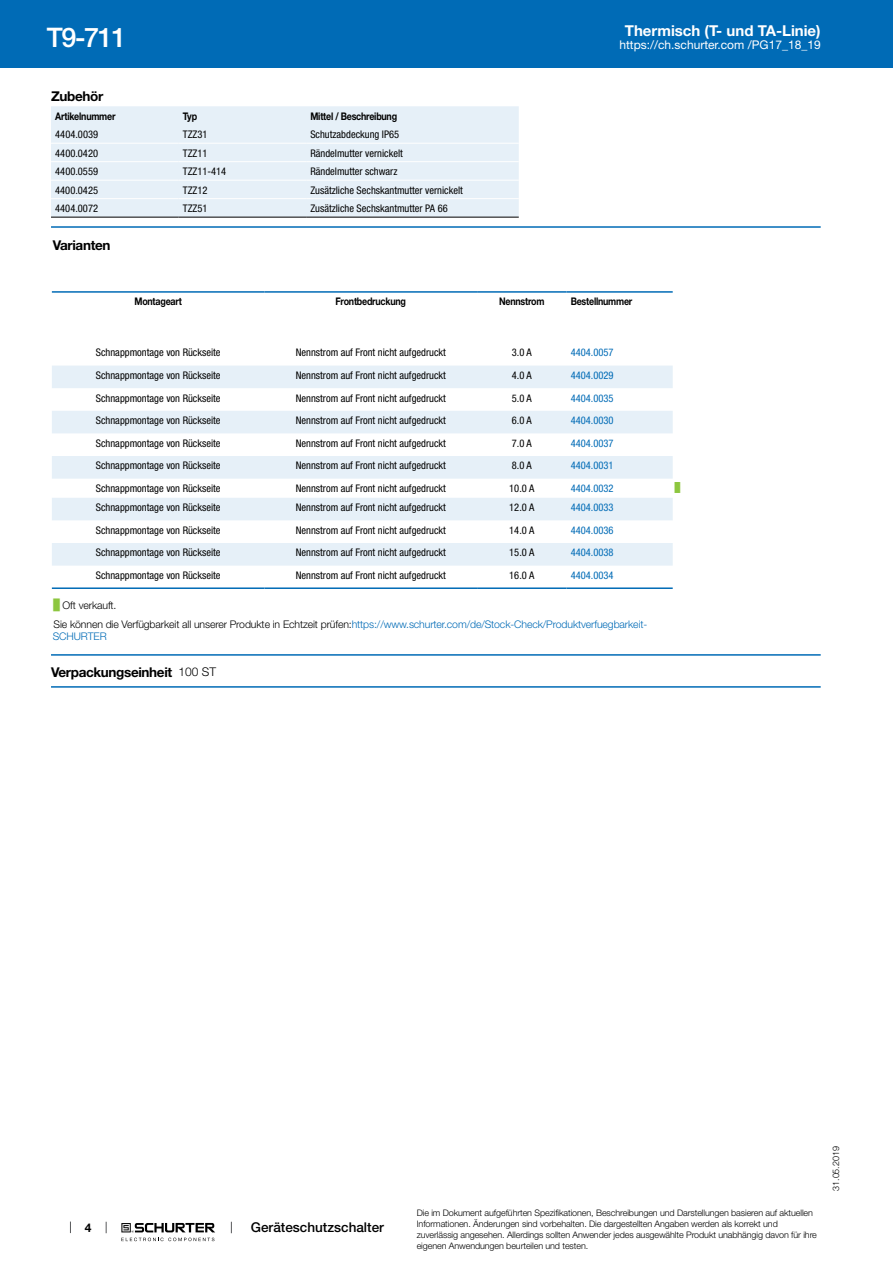
<style>
.page{position:relative;width:893px;height:1263px;background:#fff}
.page>*{position:absolute;margin:0;border:0;box-sizing:border-box;transform-origin:0 0}
.t1{font:500 27px "Helvetica Neue LT";color:#fff}
.t2{font:700 15px "Helvetica Neue LT";color:#fff}
.t3{font:700 13.5px "Helvetica Neue LT";letter-spacing:-.025em;color:#000}
.t4{font:500 13.5px "Helvetica Neue LT";color:#000}
.t5{font:12px "Helvetica Neue LT";color:#fff}
.t6{font:700 12px "Helvetica Neue LT";color:#000}
.t7{font:condensed 10.5px "Helvetica Neue LT";color:#000}
.t8{font:300 10.5px/18.5px "Helvetica Neue LT";letter-spacing:-.01em;color:#000}
.t9{font:condensed 10.5px "Helvetica Neue LT";color:#006bb6}
.t10{font:700 10.5px "Helvetica Neue LT";letter-spacing:-.025em;color:#000;scale:.85 1}
.t11{font:300 10.5px "Helvetica Neue LT";letter-spacing:-.01em;color:#006bb6}
.t12{font:300 9px/10.8px "Helvetica Neue LT";letter-spacing:-.01em;color:#000}
.t13{font:9px "Arial Unicode MS";color:#8dc63f}
.s1{font-family:"Arial Unicode MS";font-weight:400;color:#8dc63f}
.s2{color:#006bb6}
.s3{font-weight:300;font-size:12px}
</style>
<div class="page">
<svg style="left:70px;top:1221px;width:1px;height:12px"></svg>
<svg style="left:121px;top:1223px;width:94px;height:18px"></svg>
<div style="left:0;top:0;width:893px;height:68px;background:#006bb6"></div>
<div style="left:51px;top:106px;width:468px;height:111px;background:#e6f0f8"></div>
<hr style="left:51px;top:143px;width:128px;height:1px;background:#fff">
<hr style="left:179px;top:143px;width:127px;height:1px;background:#fff">
<hr style="left:306px;top:143px;width:213px;height:1px;background:#fff">
<hr style="left:51px;top:161px;width:128px;height:1px;background:#fff">
<hr style="left:179px;top:161px;width:127px;height:1px;background:#fff">
<hr style="left:306px;top:161px;width:213px;height:1px;background:#fff">
<hr style="left:51px;top:180px;width:128px;height:1px;background:#fff">
<hr style="left:179px;top:180px;width:127px;height:1px;background:#fff">
<hr style="left:306px;top:180px;width:213px;height:1px;background:#fff">
<hr style="left:51px;top:198px;width:128px;height:1px;background:#fff">
<hr style="left:179px;top:198px;width:127px;height:1px;background:#fff">
<hr style="left:306px;top:198px;width:213px;height:1px;background:#fff">
<hr style="left:51px;top:217px;width:128px;height:1px;background:#000">
<hr style="left:179px;top:217px;width:127px;height:1px;background:#000">
<hr style="left:306px;top:217px;width:213px;height:1px;background:#000">
<hr style="left:51px;top:226px;width:770px;height:2px;background:#006bb6">
<svg style="left:52px;top:366px;width:621px;height:200px;fill:#e6f0f8"></svg>
<hr style="left:52px;top:291px;width:212px;height:2px;background:#006bb6">
<hr style="left:264px;top:291px;width:213px;height:2px;background:#006bb6">
<hr style="left:477px;top:291px;width:89px;height:2px;background:#006bb6">
<hr style="left:566px;top:291px;width:107px;height:2px;background:#006bb6">
<hr style="left:52px;top:587px;width:212px;height:2px;background:#006bb6">
<hr style="left:264px;top:587px;width:213px;height:2px;background:#006bb6">
<hr style="left:477px;top:587px;width:89px;height:2px;background:#006bb6">
<hr style="left:566px;top:587px;width:107px;height:2px;background:#006bb6">
<hr style="left:51px;top:654px;width:770px;height:2px;background:#006bb6">
<hr style="left:51px;top:686px;width:770px;height:2px;background:#006bb6">
<h1 class="t1" style="left:47px;top:21px;width:81px">T9-711</h1>
<p class="t3" style="left:51px;top:88px;width:54px">Zubehör</p>
<p class="t10" style="left:55px;top:109px;width:72px">Artikelnummer</p>
<p class="t10" style="left:183px;top:109px;width:18px">Typ</p>
<p class="t10" style="left:310px;top:109px;width:104px">Mittel / Beschreibung</p>
<p class="t7" style="left:55px;top:128px;width:44px">4404.0039</p>
<p class="t7" style="left:183px;top:128px;width:26px">TZZ31</p>
<p class="t7" style="left:310px;top:128px;width:90px">Schutzabdeckung IP65</p>
<p class="t7" style="left:55px;top:147px;width:44px">4400.0420</p>
<p class="t7" style="left:183px;top:147px;width:26px">TZZ11</p>
<p class="t7" style="left:310px;top:147px;width:94px">Rändelmutter vernickelt</p>
<p class="t7" style="left:55px;top:165px;width:44px">4400.0559</p>
<p class="t7" style="left:183px;top:165px;width:45px">TZZ11-414</p>
<p class="t7" style="left:310px;top:165px;width:89px">Rändelmutter schwarz</p>
<p class="t7" style="left:55px;top:184px;width:44px">4400.0425</p>
<p class="t7" style="left:183px;top:184px;width:26px">TZZ12</p>
<p class="t7" style="left:310px;top:184px;width:154px">Zusätzliche Sechskantmutter vernickelt</p>
<p class="t7" style="left:55px;top:202px;width:44px">4404.0072</p>
<p class="t7" style="left:183px;top:202px;width:26px">TZZ51</p>
<p class="t7" style="left:310px;top:202px;width:139px">Zusätzliche Sechskantmutter PA 66</p>
<p class="t3" style="left:53px;top:236px;width:59px">Varianten</p>
<h2 class="t2" style="left:625px;top:21px;width:197px">Thermisch (T- und TA-Linie)</h2>
<p class="t5" style="left:619px;top:38px;width:203px">https://ch.schurter.com /PG17_18_19</p>
<p class="t10" style="left:134px;top:295px;width:57px">Montageart</p>
<p class="t10" style="left:336px;top:295px;width:84px">Frontbedruckung</p>
<p class="t10" style="left:499px;top:295px;width:55px">Nennstrom</p>
<p class="t10" style="left:571px;top:295px;width:74px">Bestellnummer</p>
<p class="t7" style="left:96px;top:347px;width:126px">Schnappmontage von Rückseite</p>
<p class="t7" style="left:296px;top:347px;width:152px">Nennstrom auf Front nicht aufgedruckt</p>
<p class="t7" style="left:512px;top:347px;width:21px">3.0 A</p>
<p class="t9" style="left:571px;top:347px;width:44px">4404.0057</p>
<p class="t7" style="left:96px;top:369px;width:126px">Schnappmontage von Rückseite</p>
<p class="t7" style="left:296px;top:369px;width:152px">Nennstrom auf Front nicht aufgedruckt</p>
<p class="t7" style="left:512px;top:369px;width:21px">4.0 A</p>
<p class="t9" style="left:571px;top:369px;width:44px">4404.0029</p>
<p class="t7" style="left:96px;top:392px;width:126px">Schnappmontage von Rückseite</p>
<p class="t7" style="left:296px;top:392px;width:152px">Nennstrom auf Front nicht aufgedruckt</p>
<p class="t7" style="left:512px;top:392px;width:21px">5.0 A</p>
<p class="t9" style="left:571px;top:392px;width:44px">4404.0035</p>
<p class="t7" style="left:96px;top:414px;width:126px">Schnappmontage von Rückseite</p>
<p class="t7" style="left:296px;top:414px;width:152px">Nennstrom auf Front nicht aufgedruckt</p>
<p class="t7" style="left:512px;top:414px;width:21px">6.0 A</p>
<p class="t9" style="left:571px;top:414px;width:44px">4404.0030</p>
<p class="t7" style="left:96px;top:437px;width:126px">Schnappmontage von Rückseite</p>
<p class="t7" style="left:296px;top:437px;width:152px">Nennstrom auf Front nicht aufgedruckt</p>
<p class="t7" style="left:512px;top:437px;width:21px">7.0 A</p>
<p class="t9" style="left:571px;top:437px;width:44px">4404.0037</p>
<p class="t7" style="left:96px;top:460px;width:126px">Schnappmontage von Rückseite</p>
<p class="t7" style="left:296px;top:460px;width:152px">Nennstrom auf Front nicht aufgedruckt</p>
<p class="t7" style="left:512px;top:460px;width:21px">8.0 A</p>
<p class="t9" style="left:571px;top:460px;width:44px">4404.0031</p>
<p class="t7" style="left:96px;top:482px;width:126px">Schnappmontage von Rückseite</p>
<p class="t7" style="left:296px;top:482px;width:152px">Nennstrom auf Front nicht aufgedruckt</p>
<p class="t7" style="left:509px;top:482px;width:27px">10.0 A</p>
<p class="t9" style="left:571px;top:482px;width:44px">4404.0032</p>
<p class="t13" style="left:675px;top:482px;width:7px">█</p>
<p class="t7" style="left:96px;top:501px;width:126px">Schnappmontage von Rückseite</p>
<p class="t7" style="left:296px;top:501px;width:152px">Nennstrom auf Front nicht aufgedruckt</p>
<p class="t7" style="left:509px;top:501px;width:27px">12.0 A</p>
<p class="t9" style="left:571px;top:501px;width:44px">4404.0033</p>
<p class="t7" style="left:96px;top:524px;width:126px">Schnappmontage von Rückseite</p>
<p class="t7" style="left:296px;top:524px;width:152px">Nennstrom auf Front nicht aufgedruckt</p>
<p class="t7" style="left:509px;top:524px;width:27px">14.0 A</p>
<p class="t9" style="left:571px;top:524px;width:44px">4404.0036</p>
<p class="t7" style="left:96px;top:547px;width:126px">Schnappmontage von Rückseite</p>
<p class="t7" style="left:296px;top:547px;width:152px">Nennstrom auf Front nicht aufgedruckt</p>
<p class="t7" style="left:509px;top:547px;width:27px">15.0 A</p>
<p class="t9" style="left:571px;top:547px;width:44px">4404.0038</p>
<p class="t7" style="left:96px;top:569px;width:126px">Schnappmontage von Rückseite</p>
<p class="t7" style="left:296px;top:569px;width:152px">Nennstrom auf Front nicht aufgedruckt</p>
<p class="t7" style="left:509px;top:569px;width:27px">16.0 A</p>
<p class="t9" style="left:571px;top:569px;width:44px">4404.0034</p>
<p class="t8" style="left:54px;top:596px;width:595px"><span class="s1">█</span> Oft verkauft.<br>Sie können die Verfügbarkeit all unserer Produkte in Echtzeit prüfen:<span class="s2">https://www.schurter.com/de/Stock-Check/Produktverfuegbarkeit-</span></p>
<p class="t11" style="left:53px;top:630px;width:55px">SCHURTER</p>
<p class="t3" style="left:51px;top:664px;width:167px">Verpackungseinheit <span class="s3">100 ST</span></p>
<p class="t6" style="left:85px;top:1220px;width:8px">4</p>
<p class="t4" style="left:251px;top:1219px;width:135px">Geräteschutzschalter</p>
<p class="t12" style="left:417px;top:1207px;width:402px">Die im Dokument aufgeführten Spezifikationen, Beschreibungen und Darstellungen basieren auf aktuellen Informationen. Änderungen sind vorbehalten. Die dargestellten Angaben werden als korrekt und zuverlässig angesehen. Allerdings sollten Anwender jedes ausgewählte Produkt unabhängig davon für ihre eigenen Anwendungen beurteilen und testen.</p>
<p class="t12" style="left:830px;top:1191px;width:46px;rotate:-90deg">31.05.2019</p>
</div>
